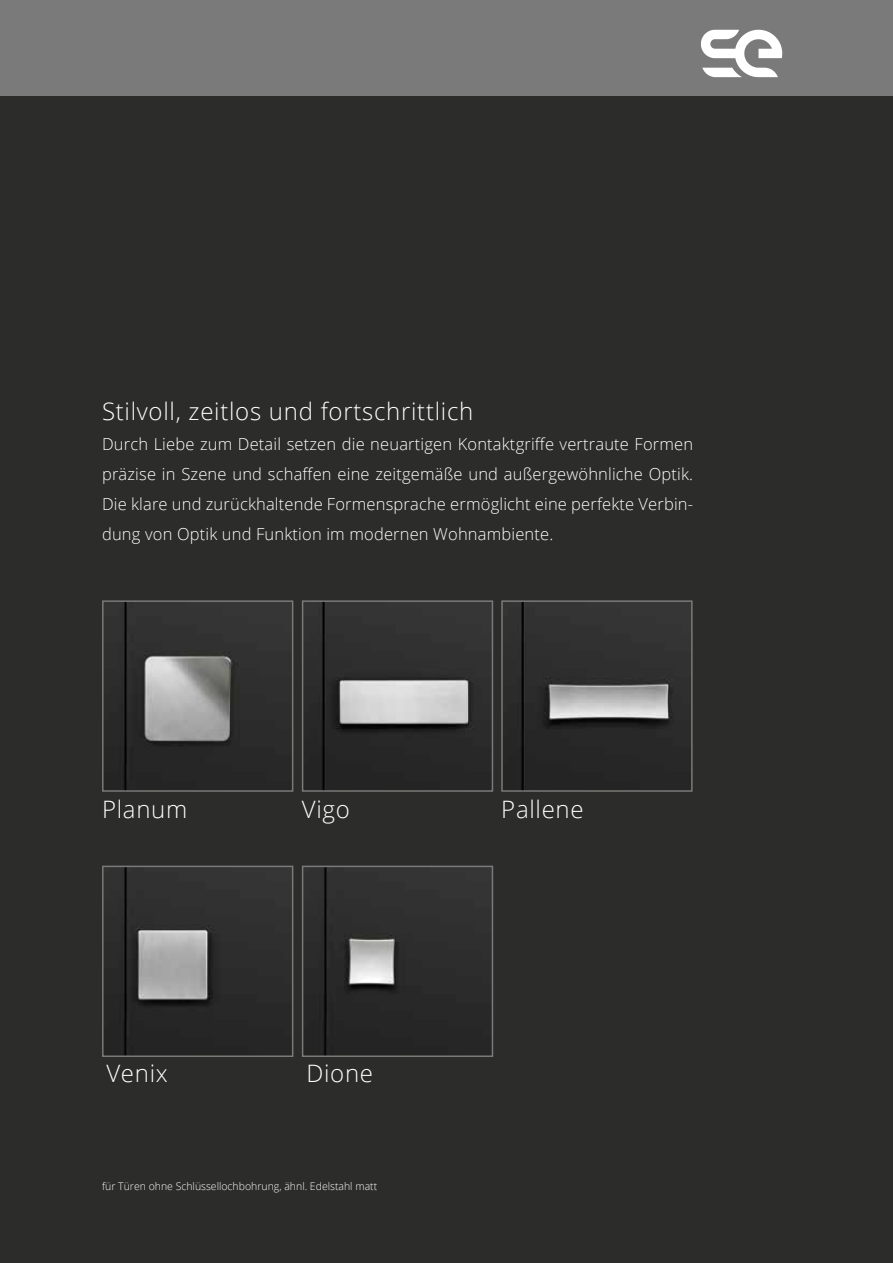
<style>
.page{position:relative;width:893px;height:1263px;background:#2c2d2a}
.page>*{position:absolute;margin:0;border:0;box-sizing:border-box;transform-origin:0 0}
.t1{font:300 24px "Open Sans";letter-spacing:.03em;color:#fff}
.t2{font:300 16.5px/30px "Open Sans";letter-spacing:.01em;color:#fff;text-align:justify}
.t3{font:300 10.5px "Open Sans";color:#fff}
</style>
<div class="page">
<img style="left:123px;top:603px;width:167px;height:186px">
<div style="left:102px;top:600px;width:191px;height:192px;border:2px solid #797a79"></div>
<img style="left:320px;top:603px;width:170px;height:186px">
<div style="left:302px;top:600px;width:191px;height:192px;border:2px solid #797a79"></div>
<img style="left:319px;top:869px;width:171px;height:185px">
<div style="left:302px;top:866px;width:191px;height:191px;border:2px solid #797a79"></div>
<img style="left:519px;top:603px;width:171px;height:186px">
<div style="left:501px;top:600px;width:192px;height:192px;border:2px solid #797a79"></div>
<img style="left:119px;top:869px;width:171px;height:185px">
<div style="left:102px;top:866px;width:191px;height:191px;border:2px solid #797a79"></div>
<div style="left:0;top:0;width:893px;height:96px;background:#797a79"></div>
<svg style="left:701px;top:30px;width:81px;height:47px"></svg>
<h1 class="t1" style="left:102px;top:395px;width:373px">Stilvoll, zeitlos und fortschrittlich</h1>
<p class="t2" style="left:102px;top:429px;width:593px">Durch Liebe zum Detail setzen die neuartigen Kontaktgriffe vertraute Formen präzise in Szene und schaffen eine zeitgemäße und außergewöhnliche Optik.<br>Die klare und zurückhaltende Formensprache ermöglicht eine perfekte Verbin&shy;dung von Optik und Funktion im modernen Wohnambiente.</p>
<h1 class="t1" style="left:102px;top:792px;width:87px">Planum</h1>
<h1 class="t1" style="left:302px;top:793px;width:50px">Vigo</h1>
<h1 class="t1" style="left:501px;top:793px;width:84px">Pallene</h1>
<h1 class="t1" style="left:106px;top:1056px;width:63px">Venix</h1>
<h1 class="t1" style="left:306px;top:1056px;width:68px">Dione</h1>
<p class="t3" style="left:102px;top:1179px;width:277px">für Türen ohne Schlüssellochbohrung, ähnl. Edelstahl matt</p>
</div>
